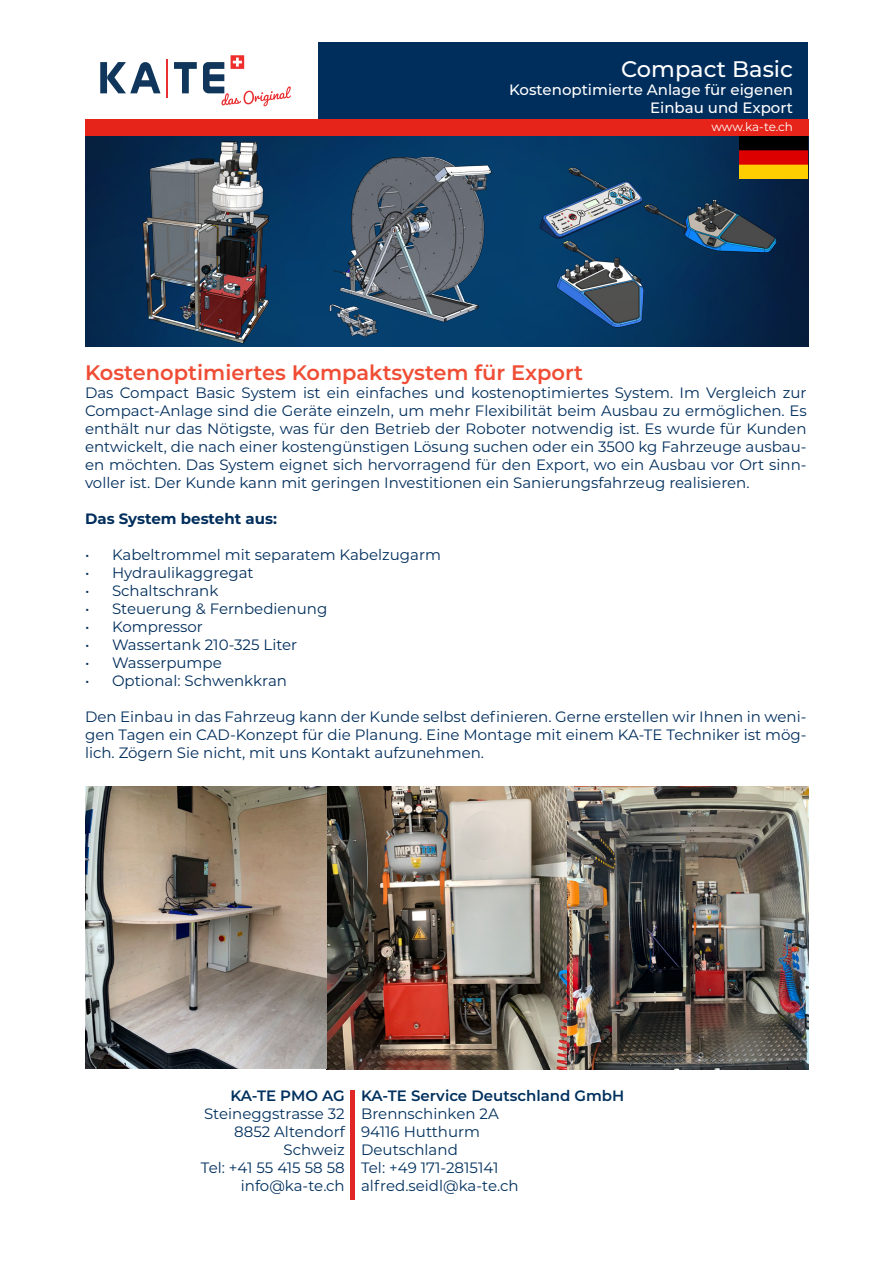
<style>
.page{position:relative;width:893px;height:1263px;background:#fff}
.page>*{position:absolute;margin:0;border:0;box-sizing:border-box;transform-origin:0 0}
.Format_Kategorie_1{font:500 22.5px "Montserrat";color:#fff}
.Übertitel{font:600 21px "Montserrat";color:#ef4d35}
.Format_Textinformati{font:15px/18px "Montserrat";color:#002e5c;text-align:justify}
.t1{font:15px/18px "Montserrat";color:#00305d;text-align:right}
.Format_Kategorie_1-2{font:500 15px/18px "Montserrat";color:#fff;text-align:right}
.t2{font:600 15px "Montserrat";color:#00305d}
.Format_Textinformati-2{font:700 15px "Montserrat";color:#002e5c}
.t3{font:12px "Montserrat";letter-spacing:-.01em;color:#fff}
</style>
<div class="page">
<div style="left:85px;top:119px;width:723px;height:17px;background:#e72419"></div>
<div style="left:319px;top:43px;width:489px;height:76px;background:#002e5c"></div>
<div style="left:231px;top:55px;width:13px;height:14px;background:#ee2f2d"></div>
<hr style="left:167px;top:59px;width:1px;height:38px;background:#e92f32">
<svg style="left:107px;top:62px;width:53px;height:31px"></svg>
<div style="left:100px;top:62px;width:7px;height:31px;background:#10365c"></div>
<svg style="left:174px;top:62px;width:23px;height:31px"></svg>
<svg style="left:203px;top:58px;width:88px;height:48px"></svg>
<hr style="left:351px;top:1090px;width:4px;height:109px;background:#e12626">
<img style="left:85px;top:136px;width:723px;height:211px">
<img style="left:85px;top:786px;width:723px;height:283px">
<img style="left:140px;top:136px;width:131px;height:211px">
<img style="left:326px;top:156px;width:167px;height:184px">
<img style="left:537px;top:166px;width:241px;height:163px">
<img style="left:740px;top:136px;width:68px;height:43px">
<p class="Format_Kategorie_1" style="left:621px;top:53px;width:173px">Compact Basic</p>
<p class="Format_Kategorie_1-2" style="left:509px;top:80px;width:285px">Kostenoptimierte Anlage für eigenen<br>Einbau und Export</p>
<p class="t3" style="left:711px;top:118px;width:83px">www.ka-te.ch</p>
<p class="Übertitel" style="left:85px;top:357px;width:499px">Kostenoptimiertes Kompaktsystem für Export</p>
<p class="Format_Textinformati" style="left:85px;top:383px;width:723px">Das Compact Basic System ist ein einfaches und kostenoptimiertes System. Im Vergleich zur Compact-Anlage sind die Geräte einzeln, um mehr Flexibilität beim Ausbau zu ermöglichen. Es enthält nur das Nötigste, was für den Betrieb der Roboter notwendig ist. Es wurde für Kunden entwickelt, die nach einer kostengünstigen Lösung suchen oder ein 3500 kg Fahrzeuge ausbau&shy;en möchten. Das System eignet sich hervorragend für den Export, wo ein Ausbau vor Ort sinn&shy;voller ist. Der Kunde kann mit geringen Investitionen ein Sanierungsfahrzeug realisieren.</p>
<p class="Format_Textinformati-2" style="left:85px;top:507px;width:193px">Das System besteht aus:</p>
<p class="Format_Textinformati" style="left:85px;top:545px;width:357px">• Kabeltrommel mit separatem Kabelzugarm</p>
<p class="Format_Textinformati" style="left:85px;top:563px;width:170px">• Hydraulikaggregat</p>
<p class="Format_Textinformati" style="left:85px;top:581px;width:135px">• Schaltschrank</p>
<p class="Format_Textinformati" style="left:85px;top:599px;width:244px">• Steuerung &amp; Fernbedienung</p>
<p class="Format_Textinformati" style="left:85px;top:617px;width:119px">• Kompressor</p>
<p class="Format_Textinformati" style="left:85px;top:635px;width:214px">• Wassertank 210-325 Liter</p>
<p class="Format_Textinformati" style="left:85px;top:653px;width:138px">• Wasserpumpe</p>
<p class="Format_Textinformati" style="left:85px;top:671px;width:203px">• Optional: Schwenkkran</p>
<p class="Format_Textinformati" style="left:85px;top:707px;width:723px">Den Einbau in das Fahrzeug kann der Kunde selbst definieren. Gerne erstellen wir Ihnen in weni&shy;gen Tagen ein CAD-Konzept für die Planung. Eine Montage mit einem KA-TE Techniker ist mög&shy;lich. Zögern Sie nicht, mit uns Kontakt aufzunehmen.</p>
<p class="t2" style="left:230px;top:1085px;width:116px">KA-TE PMO AG</p>
<p class="t1" style="left:201px;top:1104px;width:145px">Steineggstrasse 32<br>8852 Altendorf<br>Schweiz<br>Tel: +41 55 415 58 58 info@ka-te.ch</p>
<p class="t2" style="left:361px;top:1085px;width:265px">KA-TE Service Deutschland GmbH</p>
<p class="t1" style="left:361px;top:1104px;width:159px;text-align:left">Brennschinken 2A<br>94116 Hutthurm<br>Deutschland<br>Tel: +49 171-2815141 alfred.seidl@ka-te.ch</p>
</div>
